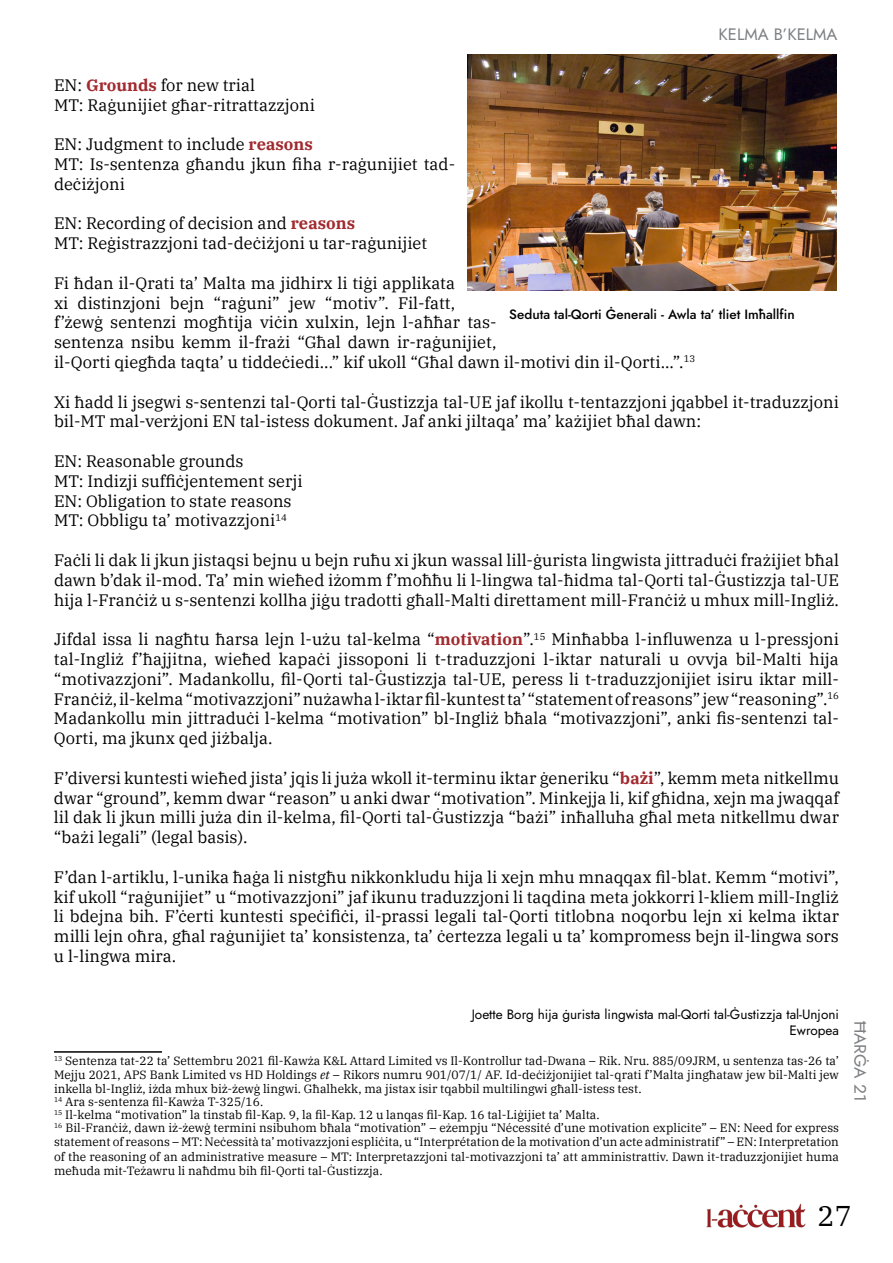
<style>
.page{position:relative;width:893px;height:1263px;background:#fff}
.page>*{position:absolute;margin:0;border:0;box-sizing:border-box;transform-origin:0 0}
.t1{font:28.5px "IBM Plex Serif";color:#000}
.t2{font:16.5px/19.8px "IBM Plex Serif";color:#000}
.t3{font:16.5px "Jost";color:#7e8083}
.t4{font:16.5px "Jost";color:#7e8083;scale:1.05 1}
.t5{font:13.5px/16.2px "Jost";color:#000;text-align:right}
.t6{font:500 13.5px "Jost";color:#000}
.t7{font:12px/14.4px "IBM Plex Serif";color:#000;text-align:justify}
.s1{font-weight:700;color:#a12a2f}
.s2{font-style:italic}
</style>
<div class="page">
<img style="left:706px;top:1203px;width:100px;height:25px">
<hr style="left:54px;top:1051px;width:108px;height:2px;background:#000">
<img style="left:468px;top:54px;width:368px;height:237px">
<p class="t3" style="left:719px;top:23px;width:120px">KELMA B’KELMA</p>
<p class="t2" style="left:54px;top:74px;width:262px">EN: <span class="s1">Grounds</span> for new trial<br>MT: Raġunijiet għar-ritrattazzjoni</p>
<p class="t2" style="left:54px;top:133px;width:403px">EN: Judgment to include <span class="s1">reasons<br></span>MT: Is-sentenza għandu jkun fiha r-raġunijiet tad&shy;deċiżjoni</p>
<p class="t2" style="left:54px;top:212px;width:375px">EN: Recording of decision and <span class="s1">reasons<br></span>MT: Reġistrazzjoni tad-deċiżjoni u tar-raġunijiet</p>
<p class="t2" style="left:54px;top:272px;width:643px">Fi ħdan il-Qrati ta’ Malta ma jidhirx li tiġi applikata<br>xi distinzjoni bejn “raġuni” jew “motiv”. Fil-fatt,<br>f’żewġ sentenzi mogħtija viċin xulxin, lejn l-aħħar tas-<br>sentenza nsibu kemm il-frażi “Għal dawn ir-raġunijiet,<br>il-Qorti qiegħda taqta’ u tiddeċiedi...” kif ukoll “Għal dawn il-motivi din il-Qorti...”.<sup>13</sup></p>
<p class="t2" style="left:54px;top:390px;width:786px">Xi ħadd li jsegwi s-sentenzi tal-Qorti tal-Ġustizzja tal-UE jaf ikollu t-tentazzjoni jqabbel it-traduzzjoni bil-MT mal-verżjoni EN tal-istess dokument. Jaf anki jiltaqa’ ma’ każijiet bħal dawn:</p>
<p class="t2" style="left:54px;top:450px;width:250px">EN: Reasonable grounds<br>MT: Indizji suffiċjentement serji<br>EN: Obligation to state reasons<br>MT: Obbligu ta’ motivazzjoni<sup>14</sup></p>
<p class="t2" style="left:54px;top:549px;width:786px;text-align:justify">Faċli li dak li jkun jistaqsi bejnu u bejn ruħu xi jkun wassal lill-ġurista lingwista jittraduċi frażijiet bħal dawn b’dak il-mod. Ta’ min wieħed iżomm f’moħħu li l-lingwa tal-ħidma tal-Qorti tal-Ġustizzja tal-UE hija l-Franċiż u s-sentenzi kollha jiġu tradotti għall-Malti direttament mill-Franċiż u mhux mill-Ingliż.</p>
<p class="t2" style="left:54px;top:628px;width:786px;text-align:justify">Jifdal issa li nagħtu ħarsa lejn l-użu tal-kelma “<span class="s1">motivation</span>”.<sup>15</sup> Minħabba l-influwenza u l-pressjoni tal-Ingliż f’ħajjitna, wieħed kapaċi jissoponi li t-traduzzjoni l-iktar naturali u ovvja bil-Malti hija “motivazzjoni”. Madankollu, fil-Qorti tal-Ġustizzja tal-UE, peress li t-traduzzjonijiet isiru iktar mill-Franċiż, il-kelma “motivazzjoni” nużawha l-iktar fil-kuntest ta’ “statement of reasons” jew “reasoning”.<sup>16<br></sup>Madankollu min jittraduċi l-kelma “motivation” bl-Ingliż bħala “motivazzjoni”, anki fis-sentenzi tal-Qorti, ma jkunx qed jiżbalja.</p>
<p class="t2" style="left:54px;top:767px;width:786px;text-align:justify">F’diversi kuntesti wieħed jista’ jqis li juża wkoll it-terminu iktar ġeneriku “<span class="s1">bażi</span>”, kemm meta nitkellmu dwar “ground”, kemm dwar “reason” u anki dwar “motivation”. Minkejja li, kif għidna, xejn ma jwaqqaf lil dak li jkun milli juża din il-kelma, fil-Qorti tal-Ġustizzja “bażi” inħalluha għal meta nitkellmu dwar “bażi legali” (legal basis).</p>
<p class="t2" style="left:54px;top:866px;width:786px;text-align:justify">F’dan l-artiklu, l-unika ħaġa li nistgħu nikkonkludu hija li xejn mhu mnaqqax fil-blat. Kemm “motivi”, kif ukoll “raġunijiet” u “motivazzjoni” jaf ikunu traduzzjoni li taqdina meta jokkorri l-kliem mill-Ingliż li bdejna bih. F’ċerti kuntesti speċifiċi, il-prassi legali tal-Qorti titlobna noqorbu lejn xi kelma iktar milli lejn oħra, għal raġunijiet ta’ konsistenza, ta’ ċertezza legali u ta’ kompromess bejn il-lingwa sors u l-lingwa mira.</p>
<p class="t6" style="left:509px;top:305px;width:287px">Seduta tal-Qorti Ġenerali - Awla ta’ tliet Imħallfin</p>
<p class="t5" style="left:472px;top:1006px;width:369px">Joette Borg hija ġurista lingwista mal-Qorti tal-Ġustizzja tal-Unjoni<br>Ewropea</p>
<p class="t7" style="left:54px;top:1052px;width:786px"><sup>13</sup> Sentenza tat-22 ta’ Settembru 2021 fil-Kawża K&amp;L Attard Limited vs Il-Kontrollur tad-Dwana – Rik. Nru. 885/09JRM, u sentenza tas-26 ta’ Mejju 2021, APS Bank Limited vs HD Holdings <span class="s2">et</span> – Rikors numru 901/07/1/ AF. Id-deċiżjonijiet tal-qrati f’Malta jingħataw jew bil-Malti jew inkella bl-Ingliż, iżda mhux biż-żewġ lingwi. Għalhekk, ma jistax isir tqabbil multilingwi għall-istess test.</p>
<p class="t7" style="left:54px;top:1094px;width:786px;line-height:12.8px;text-align:left"><sup>14</sup> Ara s-sentenza fil-Kawża T-325/16.<br><sup>15</sup> Il-kelma “motivation” la tinstab fil-Kap. 9, la fil-Kap. 12 u lanqas fil-Kap. 16 tal-Liġijiet ta’ Malta.<br><sup>16</sup> Bil-Franċiż, dawn iż-żewġ termini nsibuhom bħala “motivation” – eżempju “Nécessité d’une motivation explicite” – EN: Need for express</p>
<p class="t7" style="left:54px;top:1134px;width:786px">statement of reasons – MT: Neċessità ta’ motivazzjoni espliċita, u “Interprétation de la motivation d’un acte administratif” – EN: Interpretation of the reasoning of an administrative measure – MT: Interpretazzjoni tal-motivazzjoni ta’ att amministrattiv. Dawn it-traduzzjonijiet huma meħuda mit-Teżawru li naħdmu bih fil-Qorti tal-Ġustizzja.</p>
<p class="t4" style="left:871px;top:1021px;width:78px;rotate:90deg">ĦARĠA 21</p>
<h1 class="t1" style="left:818px;top:1194px;width:36px">27</h1>
</div>
